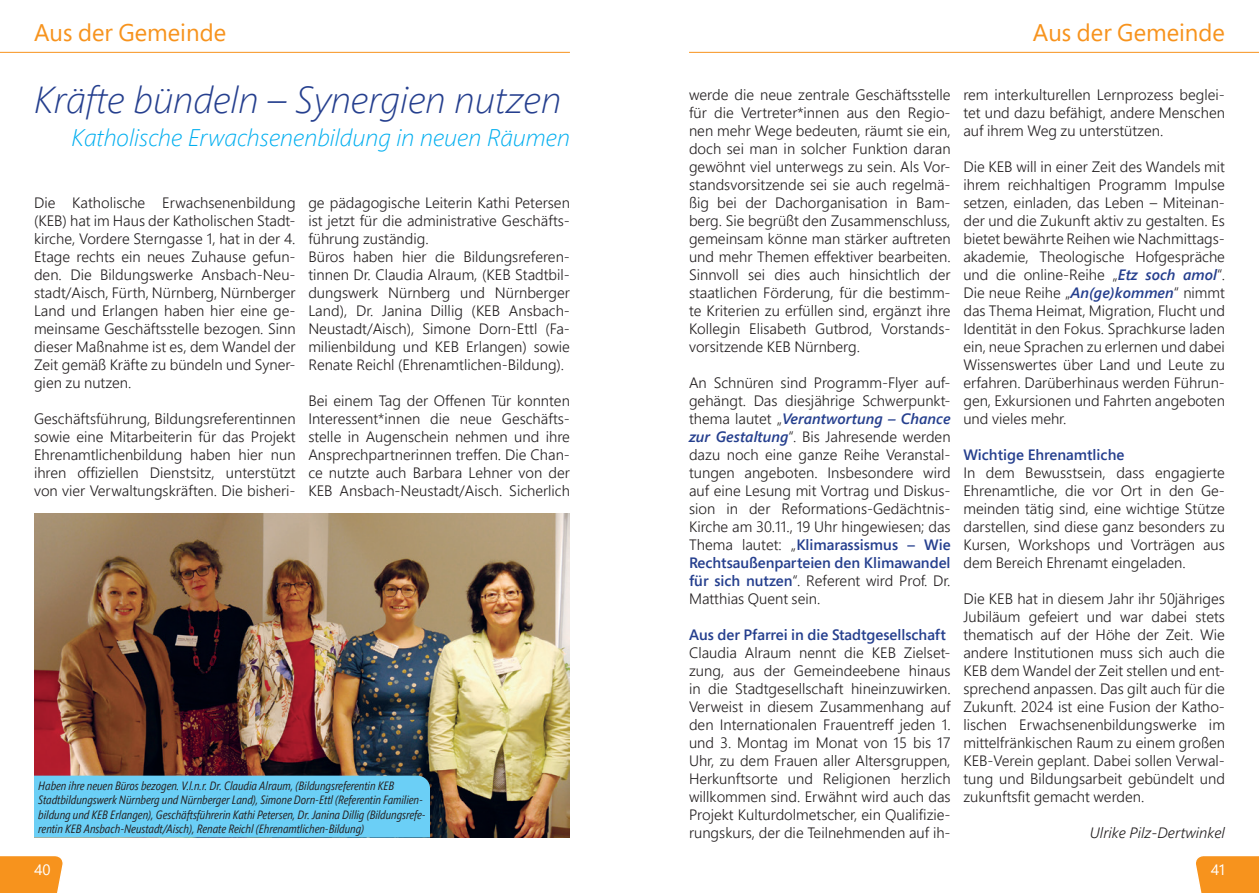
<style>
.page{position:relative;width:1259px;height:893px;background:#fff}
.page>*{position:absolute;margin:0;border:0;box-sizing:border-box;transform-origin:0 0}
._2_Headline_28_pt{font:italic 300 37.5px "Segoe Pro";color:#253f8e}
._2_Subline_16pt{font:italic 300 24px "Segoe Pro";color:#00aeef}
.t1{font:24px "Segoe Pro";color:#f7931d}
.Fließtext_10_pt{font:300 15px/18px "Segoe Pro";color:#231f20;text-align:justify}
.Fließtext_10_pt-2{font:600 15px "Segoe Pro";color:#253f8e}
.Fließtext_10_pt-3{font:italic 300 15px "Segoe Pro";color:#231f20}
.t2{font:15px "Segoe Pro";color:#fff}
.Bildunterschrift_8pt{font:italic 12px/14.4px "Segoe Pro Cond";color:#231f20}
.s1{font-weight:600;font-style:italic;color:#253f8e}
.s2{font-weight:600;color:#253f8e}
</style>
<div class="page">
<hr style="left:689px;top:52px;width:570px;height:1px;background:#f7931d">
<hr style="left:0;top:52px;width:570px;height:1px;background:#f7931d">
<svg style="left:0;top:856px;width:63px;height:37px;background:#f79829"></svg>
<svg style="left:1196px;top:856px;width:63px;height:37px;background:#f79727"></svg>
<img style="left:34px;top:513px;width:536px;height:325px">
<div style="left:34px;top:776px;width:396px;height:61px;background:#6bcff6"></div>
<p class="t1" style="left:34px;top:16px;width:193px">Aus der Gemeinde</p>
<p class="t1" style="left:1033px;top:16px;width:193px">Aus der Gemeinde</p>
<p class="_2_Headline_28_pt" style="left:34px;top:74px;width:529px">Kräfte bündeln – Synergien nutzen</p>
<p class="_2_Subline_16pt" style="left:71px;top:121px;width:500px">Katholische Erwachsenenbildung in neuen Räumen</p>
<p class="Fließtext_10_pt" style="left:34px;top:193px;width:263px">Die Katholische Erwachsenenbildung (KEB) hat im Haus der Katholischen Stadt&shy;kirche, Vordere Sterngasse 1, hat in der 4.<br>Etage rechts ein neues Zuhause gefun&shy;den. Die Bildungswerke Ansbach-Neu&shy;stadt/Aisch, Fürth, Nürnberg, Nürnberger Land und Erlangen haben hier eine ge&shy;meinsame Geschäftsstelle bezogen. Sinn dieser Maßnahme ist es, dem Wandel der Zeit gemäß Kräfte zu bündeln und Syner&shy;gien zu nutzen.</p>
<p class="Fließtext_10_pt" style="left:34px;top:409px;width:263px">Geschäftsführung, Bildungsreferentinnen sowie eine Mitarbeiterin für das Projekt Ehrenamtlichenbildung haben hier nun ihren offiziellen Dienstsitz, unterstützt von vier Verwaltungskräften. Die bisheri-</p>
<p class="Fließtext_10_pt" style="left:308px;top:193px;width:263px">ge pädagogische Leiterin Kathi Petersen ist jetzt für die administrative Geschäfts&shy;führung zuständig.</p>
<p class="Fließtext_10_pt" style="left:308px;top:247px;width:263px">Büros haben hier die Bildungsreferen&shy;tinnen Dr. Claudia Alraum, (KEB Stadtbil&shy;dungswerk Nürnberg und Nürnberger Land), Dr. Janina Dillig (KEB Ansbach-Neustadt/Aisch), Simone Dorn-Ettl (Fa&shy;milienbildung und KEB Erlangen) sowie Renate Reichl (Ehrenamtlichen-Bildung).</p>
<p class="Fließtext_10_pt" style="left:308px;top:391px;width:263px">Bei einem Tag der Offenen Tür konnten Interessent*innen die neue Geschäfts&shy;stelle in Augenschein nehmen und ihre Ansprechpartnerinnen treffen. Die Chan&shy;ce nutzte auch Barbara Lehner von der KEB Ansbach-Neustadt/Aisch. Sicherlich</p>
<p class="Bildunterschrift_8pt" style="left:38px;top:778px;width:389px">Haben ihre neuen Büros bezogen. V.l.n.r. Dr. Claudia Alraum, (Bildungsreferentin KEB Stadtbildungswerk Nürnberg und Nürnberger Land), Simone Dorn-Ettl (Referentin Familien&shy;bildung und KEB Erlangen), Geschäftsführerin Kathi Petersen, Dr. Janina Dillig (Bildungsrefe&shy;rentin KEB Ansbach-Neustadt/Aisch), Renate Reichl (Ehrenamtlichen-Bildung)</p>
<p class="Fließtext_10_pt" style="left:689px;top:85px;width:263px">werde die neue zentrale Geschäftsstelle für die Vertreter*innen aus den Regio&shy;nen mehr Wege bedeuten, räumt sie ein, doch sei man in solcher Funktion daran gewöhnt viel unterwegs zu sein. Als Vor&shy;standsvorsitzende sei sie auch regelmä&shy;ßig bei der Dachorganisation in Bam&shy;berg. Sie begrüßt den Zusammenschluss, gemeinsam könne man stärker auftreten und mehr Themen effektiver bearbeiten.<br>Sinnvoll sei dies auch hinsichtlich der staatlichen Förderung, für die bestimm&shy;te Kriterien zu erfüllen sind, ergänzt ihre Kollegin Elisabeth Gutbrod, Vorstands&shy;vorsitzende KEB Nürnberg.</p>
<p class="Fließtext_10_pt" style="left:689px;top:373px;width:263px">An Schnüren sind Programm-Flyer auf&shy;gehängt. Das diesjährige Schwerpunkt&shy;thema lautet „<span class="s1">Verantwortung – Chance zur Gestaltung</span>“. Bis Jahresende werden dazu noch eine ganze Reihe Veranstal&shy;tungen angeboten. Insbesondere wird auf eine Lesung mit Vortrag und Diskus&shy;sion in der Reformations-Gedächtnis-Kirche am 30.11., 19 Uhr hingewiesen; das Thema lautet: „<span class="s2">Klimarassismus – Wie Rechtsaußenparteien den Klimawandel für sich nutzen</span>“. Referent wird Prof. Dr.<br>Matthias Quent sein.</p>
<p class="Fließtext_10_pt-2" style="left:689px;top:624px;width:258px">Aus der Pfarrei in die Stadtgesellschaft</p>
<p class="Fließtext_10_pt" style="left:689px;top:643px;width:263px">Claudia Alraum nennt die KEB Zielset&shy;zung, aus der Gemeindeebene hinaus in die Stadtgesellschaft hineinzuwirken.<br>Verweist in diesem Zusammenhang auf den Internationalen Frauentreff jeden 1. und 3. Montag im Monat von 15 bis 17<br>Uhr, zu dem Frauen aller Altersgruppen, Herkunftsorte und Religionen herzlich willkommen sind. Erwähnt wird auch das Projekt Kulturdolmetscher, ein Qualifizie&shy;rungskurs, der die Teilnehmenden auf ih-</p>
<p class="Fließtext_10_pt" style="left:963px;top:85px;width:263px">rem interkulturellen Lernprozess beglei&shy;tet und dazu befähigt, andere Menschen auf ihrem Weg zu unterstützen.</p>
<p class="Fließtext_10_pt" style="left:963px;top:157px;width:263px">Die KEB will in einer Zeit des Wandels mit ihrem reichhaltigen Programm Impulse setzen, einladen, das Leben – Miteinan&shy;der und die Zukunft aktiv zu gestalten. Es bietet bewährte Reihen wie Nachmittags&shy;akademie, Theologische Hofgespräche und die online-Reihe „<span class="s1">Etz soch amol</span>“.<br>Die neue Reihe „<span class="s1">An(ge)kommen</span>“ nimmt das Thema Heimat, Migration, Flucht und Identität in den Fokus. Sprachkurse laden ein, neue Sprachen zu erlernen und dabei Wissenswertes über Land und Leute zu erfahren. Darüberhinaus werden Führun&shy;gen, Exkursionen und Fahrten angeboten und vieles mehr.</p>
<p class="Fließtext_10_pt-2" style="left:963px;top:444px;width:162px">Wichtige Ehrenamtliche</p>
<p class="Fließtext_10_pt" style="left:963px;top:463px;width:263px">In dem Bewusstsein, dass engagierte Ehrenamtliche, die vor Ort in den Ge&shy;meinden tätig sind, eine wichtige Stütze darstellen, sind diese ganz besonders zu Kursen, Workshops und Vorträgen aus dem Bereich Ehrenamt eingeladen.</p>
<p class="Fließtext_10_pt" style="left:963px;top:589px;width:263px">Die KEB hat in diesem Jahr ihr 50jähriges Jubiläum gefeiert und war dabei stets thematisch auf der Höhe der Zeit. Wie andere Institutionen muss sich auch die KEB dem Wandel der Zeit stellen und ent&shy;sprechend anpassen. Das gilt auch für die Zukunft. 2024 ist eine Fusion der Katho&shy;lischen Erwachsenenbildungswerke im mittelfränkischen Raum zu einem großen KEB-Verein geplant. Dabei sollen Verwal&shy;tung und Bildungsarbeit gebündelt und zukunftsfit gemacht werden.</p>
<p class="Fließtext_10_pt-3" style="left:1090px;top:822px;width:136px">Ulrike Pilz-Dertwinkel</p>
<p class="t2" style="left:34px;top:859px;width:18px">40</p>
<p class="t2" style="left:1210px;top:859px;width:16px">41</p>
</div>
